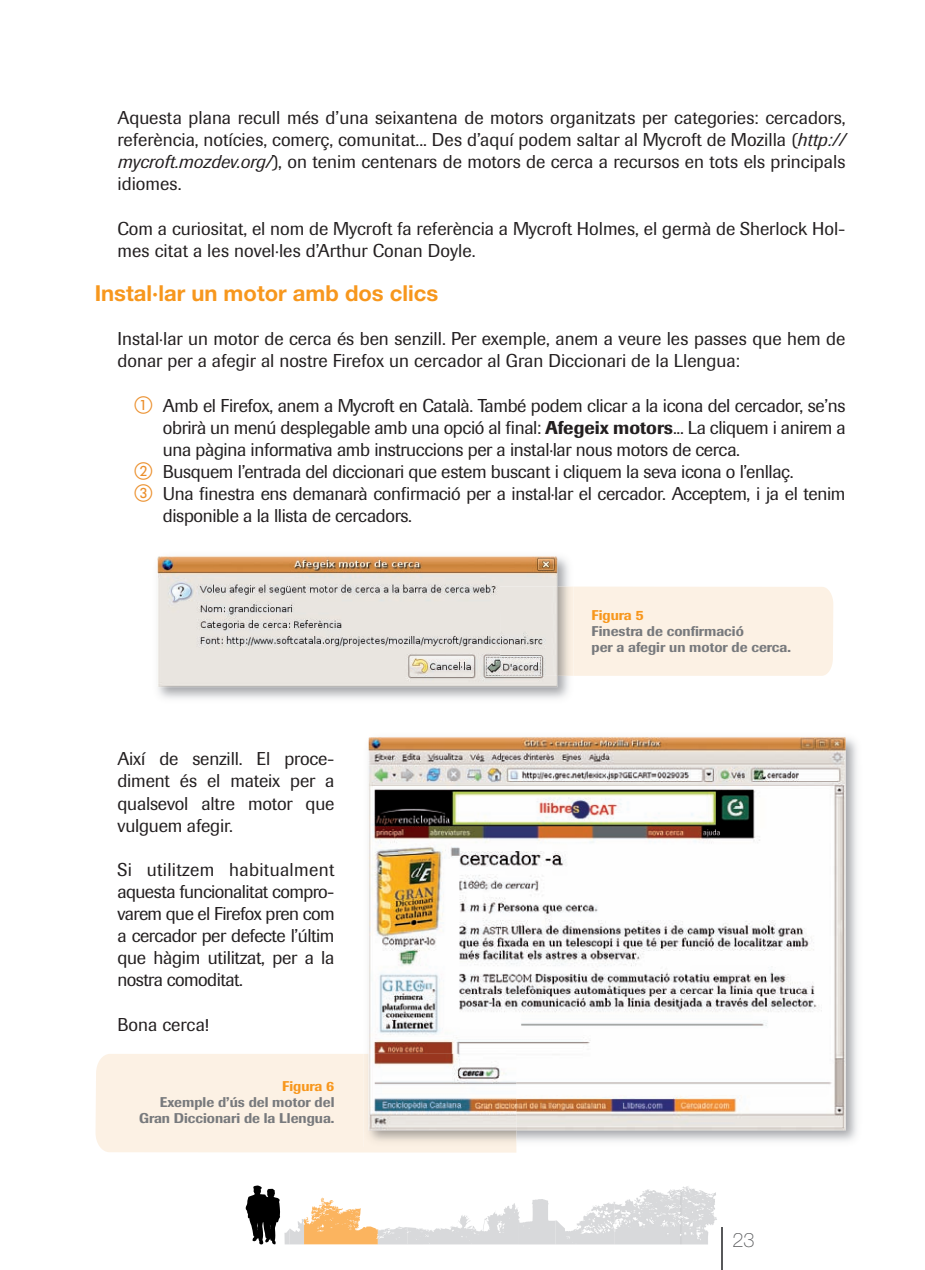
<style>
.page{position:relative;width:925px;height:1270px;background:#fff}
.page>*{position:absolute;margin:0;border:0;box-sizing:border-box;transform-origin:0 0}
.t1{font:700 22px "Helvetica Neue";color:#f7971d}
.t2{font:100 20px "Helvetica Neue";color:#57585a}
.t3{font:18.4px/22px "Imago";letter-spacing:-.015em;color:#231f20;text-align:justify}
.t4{font:500 14px/16px "Imago";color:#787a7d}
.t5{font:500 14px "Imago";color:#f7971d}
.s1{font-style:italic}
.s2{font-weight:500}
</style>
<div class="page">
<hr style="left:721px;top:1228px;width:1px;height:42px;background:#57585a">
<svg style="left:245px;top:1185px;width:369px;height:60px"></svg>
<div style="left:573px;top:587px;width:260px;height:89px;background:#fcf1e4"></div>
<img style="left:158px;top:557px;width:411px;height:142px">
<img style="left:557px;top:586px;width:16px;height:90px">
<img style="left:157px;top:556px;width:400px;height:131px">
<div style="left:95px;top:1054px;width:421px;height:99px;background:#fcf1e4"></div>
<img style="left:367px;top:737px;width:490px;height:410px">
<img style="left:363px;top:1054px;width:153px;height:93px">
<img style="left:368px;top:737px;width:477px;height:328px">
<img style="left:516px;top:1065px;width:329px;height:66px">
<img style="left:368px;top:1054px;width:148px;height:77px">
<img style="left:680px;top:1186px;width:36px;height:58px">
<p class="t3" style="left:117px;top:107px;width:729px">Aquesta plana recull més d’una seixantena de motors organitzats per categories: cercadors, referència, notícies, comerç, comunitat... Des d’aquí podem saltar al Mycroft de Mozilla (<span class="s1">http:// mycroft.mozdev.org/</span>), on tenim centenars de motors de cerca a recursos en tots els principals idiomes.</p>
<p class="t3" style="left:117px;top:217px;width:729px">Com a curiositat, el nom de Mycroft fa referència a Mycroft Holmes, el germà de Sherlock Hol&shy;mes citat a les novel·les d’Arthur Conan Doyle.</p>
<p class="t1" style="left:95px;top:280px;width:345px">Instal·lar un motor amb dos clics</p>
<p class="t3" style="left:117px;top:328px;width:729px">Instal·lar un motor de cerca és ben senzill. Per exemple, anem a veure les passes que hem de donar per a afegir al nostre Firefox un cercador al Gran Diccionari de la Llengua:</p>
<p class="t3" style="left:163px;top:394px;width:684px;text-align:left">Amb el Firefox, anem a Mycroft en Català. També podem clicar a la icona del cercador, se’ns obrirà un menú desplegable amb una opció al final: <span class="s2">Afegeix motors</span>... La cliquem i anirem a una pàgina informativa amb instruccions per a instal·lar nous motors de cerca.<br>Busquem l’entrada del diccionari que estem buscant i cliquem la seva icona o l’enllaç.<br>Una finestra ens demanarà confirmació per a instal·lar el cercador. Acceptem, i ja el tenim disponible a la llista de cercadors.</p>
<p class="t3" style="left:117px;top:748px;width:218px">Així de senzill. El proce&shy;diment és el mateix per a qualsevol altre motor que vulguem afegir.</p>
<p class="t3" style="left:117px;top:859px;width:218px">Si utilitzem habitualment aquesta funcionalitat compro&shy;varem que el Firefox pren com a cercador per defecte l’últim que hàgim utilitzat, per a la nostra comoditat.</p>
<p class="t3" style="left:117px;top:1013px;width:93px">Bona cerca!</p>
<p class="t5" style="left:282px;top:1077px;width:54px">Figura 6</p>
<p class="t4" style="left:139px;top:1094px;width:197px;text-align:right">Exemple d’ús del motor del<br>Gran Diccionari de la Llengua.</p>
<p class="t5" style="left:591px;top:607px;width:54px">Figura 5</p>
<p class="t4" style="left:591px;top:623px;width:201px">Finestra de confirmació<br>per a afegir un motor de cerca.</p>
<p class="t2" style="left:732px;top:1228px;width:24px">23</p>
</div>
